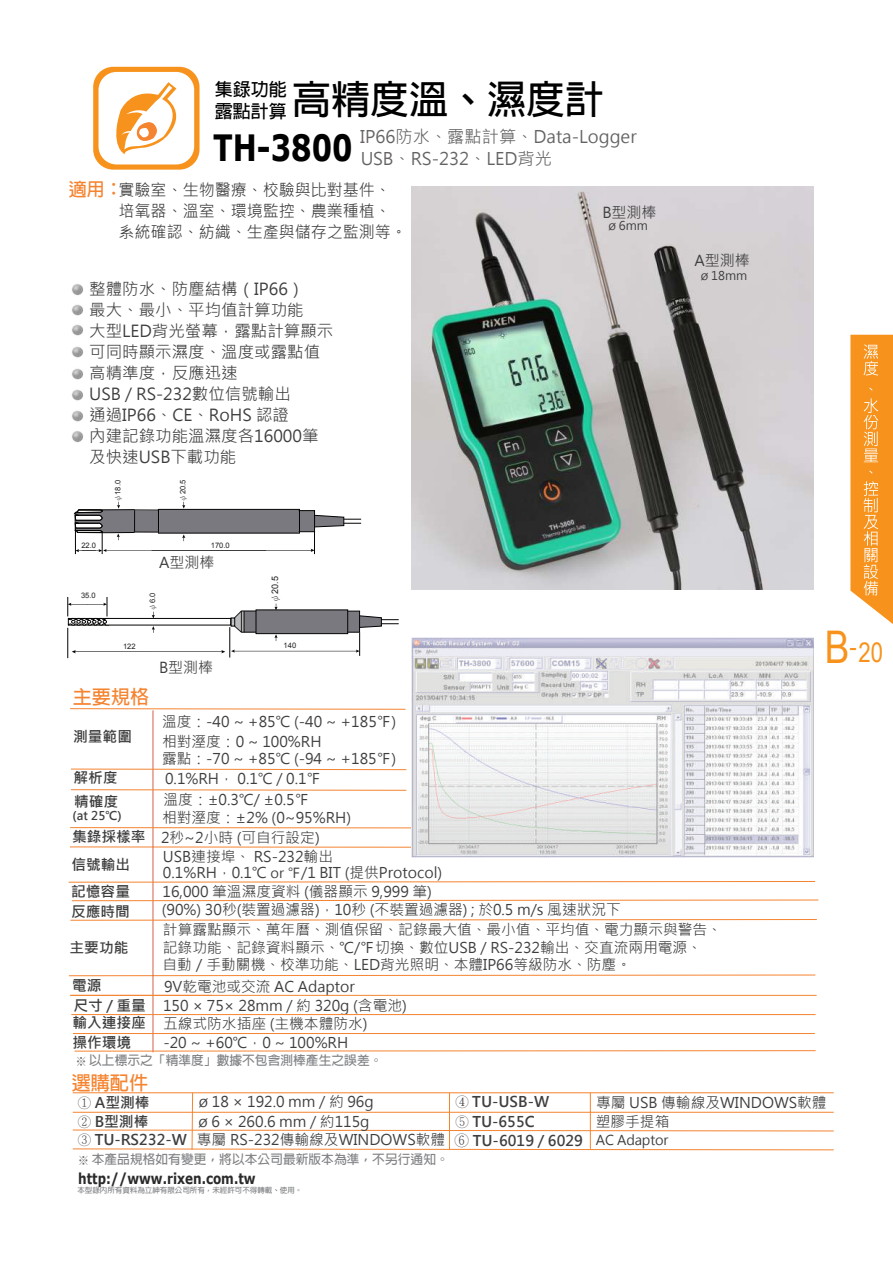
<style>
.page{position:relative;width:893px;height:1263px;background:#fff}
.page>*{position:absolute;margin:0;border:0;box-sizing:border-box;transform-origin:0 0}
.t1{font:700 39px "Adobe Fan Heiti Std";color:#000}
.t2{font:700 36.15px "Verdana";color:#000;scale:.8 1}
.t3{font:27px "Arial Narrow";color:#f7931d}
.t4{font:700 19.05px "Adobe Fan Heiti Std";color:#f58431}
.t5{font:700 18px "Adobe Fan Heiti Std";color:#000}
.t6{font:17.4px/21.8px "Microsoft Jheng Hei";color:#231f20}
.t7{font:16.5px/21px "Microsoft Jheng Hei";color:#3e3e3f}
.t8{font:700 15.15px "Verdana";color:#2b292a;scale:.8 1}
.t9{font:15px "Microsoft Jheng Hei";color:#3e3e3f}
.t10{font:14.7px/17.1px "Microsoft Jheng Hei";color:#3e3e3f}
.t11{font:700 14.7px/19.2px "Microsoft Jheng Hei";color:#3e3e3f}
.t12{font:13.5px "Microsoft Jheng Hei";letter-spacing:-.01em;color:#3e3e3f}
.t13{font:700 12.75px "Adobe Fan Heiti Std";color:#808285}
.t14{font:12px "Microsoft Jheng Hei";color:#3e3e3f}
.t15{font:700 12px "Microsoft Jheng Hei";color:#3e3e3f}
.t16{font:9px "Arial";color:#231f20}
.t17{font:7.5px "Arial";color:#231f20}
.t18{font:700 7.5px "Adobe Fan Heiti Std";color:#808285}
.s1{font-family:"Adobe Fan Heiti Std";font-weight:700;font-size:18.15px;color:#f58431}
.s2{font-family:"Ming Li U"}
.s3{font-weight:700}
.s4{font-size:13.5px}
.s5{font-size:13.8px}
.s6{font-family:"P Ming Li U";font-weight:400;font-size:12px;color:#6c6d70}
.s7{font-size:45px}
.s8{font-family:"Adobe Ming Std";font-weight:300;font-size:13.5px}
.s9{font-family:"Adobe Ming Std";font-weight:300}
</style>
<div class="page">
<svg style="left:850px;top:335px;width:43px;height:289px;background:#f8a13c"></svg>
<svg style="left:93px;top:67px;width:106px;height:103px"></svg>
<svg style="left:72px;top:1092px;width:762px;height:58px"></svg>
<hr style="left:73px;top:1092px;width:761px;height:1px;background:#f58431">
<hr style="left:449px;top:1093px;width:1px;height:56px;background:#f58431">
<svg style="left:70px;top:846px;width:342px;height:2px"></svg>
<svg style="left:69px;top:975px;width:747px;height:1px"></svg>
<hr style="left:153px;top:710px;width:1px;height:342px;background:#d16247">
<hr style="left:71px;top:1014px;width:745px;height:1px;background:#f58431">
<svg style="left:74px;top:1050px;width:742px;height:1px"></svg>
<hr style="left:70px;top:995px;width:747px;height:1px;background:#f58431">
<hr style="left:73px;top:1033px;width:742px;height:1px;background:#f58431">
<svg style="left:70px;top:919px;width:747px;height:1px"></svg>
<svg style="left:72px;top:900px;width:747px;height:1px"></svg>
<svg style="left:68px;top:881px;width:747px;height:1px"></svg>
<svg style="left:70px;top:827px;width:342px;height:1px"></svg>
<svg style="left:71px;top:789px;width:336px;height:2px"></svg>
<svg style="left:71px;top:769px;width:336px;height:1px"></svg>
<svg style="left:70px;top:708px;width:336px;height:2px"></svg>
<svg style="left:74px;top:501px;width:287px;height:53px"></svg>
<hr style="left:590px;top:1093px;width:1px;height:56px;background:#f58431">
<img style="left:412px;top:637px;width:402px;height:221px">
<img style="left:412px;top:187px;width:401px;height:403px">
<img style="left:72px;top:284px;width:11px;height:11px">
<img style="left:72px;top:304px;width:11px;height:12px">
<img style="left:72px;top:324px;width:11px;height:12px">
<img style="left:72px;top:346px;width:11px;height:12px">
<img style="left:72px;top:368px;width:11px;height:12px">
<img style="left:72px;top:389px;width:11px;height:12px">
<img style="left:72px;top:410px;width:11px;height:12px">
<img style="left:72px;top:431px;width:11px;height:11px">
<hr style="left:229px;top:627px;width:1px;height:30px;background:#040403">
<hr style="left:67px;top:628px;width:1px;height:30px;background:#040403">
<svg style="left:68px;top:597px;width:331px;height:59px"></svg>
<h1 class="t1" style="left:215px;top:76px;width:391px"><sub>露點計算</sub>高精度溫、濕度計</h1>
<p class="t5" style="left:215px;top:79px;width:73px">集錄功能</p>
<p class="t6" style="left:360px;top:126px;width:278px">IP66防水、露點計算、Data-Logger<br>USB、RS-232、LED背光</p>
<h2 class="t2" style="left:213px;top:122px;width:176px">TH-3800</h2>
<p class="t7" style="left:119px;top:179px;width:290px;text-indent:-50px"><span class="s1">適用：</span>實驗室、生物醫療、校驗與比對基件、培氧器、溫室、環境監控、農業種植、系統確認、紡織、生產與儲存之監測等。</p>
<p class="t9" style="left:602px;top:203px;width:56px">B型測棒</p>
<p class="t14" style="left:608px;top:218px;width:41px">ø 6mm</p>
<p class="t7" style="left:89px;top:279px;width:246px">整體防水、防塵結構（IP66）<br>最大、最小、平均值計算功能<br>大型LED背光螢幕，露點計算顯示可同時顯示濕度、溫度或露點值高精準度，反應迅速<br>USB / RS-232數位信號輸出<br>通過IP66、CE、RoHS 認證<br>內建記錄功能溫濕度各16000筆及快速USB下載功能</p>
<p class="t17" style="left:113px;top:502px;width:24px;rotate:-90deg"><span class="s2">ψ</span>18.0</p>
<p class="t17" style="left:178px;top:502px;width:24px;rotate:-90deg"><span class="s2">ψ</span>20.5</p>
<p class="t17" style="left:81px;top:541px;width:16px">22.0</p>
<p class="t17" style="left:211px;top:541px;width:20px">170.0</p>
<p class="t17" style="left:81px;top:590px;width:16px">35.0</p>
<p class="t9" style="left:159px;top:553px;width:57px">A型測棒</p>
<p class="t17" style="left:148px;top:611px;width:20px;rotate:-90deg"><span class="s2">ψ</span>6.0</p>
<p class="t16" style="left:269px;top:603px;width:28px;rotate:-90deg"><span class="s2">ψ</span>20.5</p>
<p class="t17" style="left:123px;top:641px;width:14px">122</p>
<p class="t17" style="left:284px;top:641px;width:14px">140</p>
<p class="t9" style="left:159px;top:658px;width:56px">B型測棒</p>
<p class="t4" style="left:73px;top:686px;width:78px">主要規格</p>
<p class="t11" style="left:73px;top:727px;width:60px">測量範圍</p>
<p class="t11" style="left:73px;top:766px;width:46px;line-height:23.2px">解析度精確度</p>
<p class="t15" style="left:73px;top:808px;width:51px">(at 25℃)</p>
<p class="t10" style="left:162px;top:711px;width:236px;line-height:20.7px">溫度：-40 ~ +85℃ (-40 ~ +185℉)相對溼度：0 ~ 100%RH</p>
<p class="t10" style="left:165px;top:770px;width:158px">0.1%RH， 0.1℃ / 0.1℉</p>
<p class="t10" style="left:162px;top:750px;width:236px">露點：-70 ~ +85℃ (-94 ~ +185℉)</p>
<p class="t10" style="left:162px;top:791px;width:191px;line-height:17.7px">溫度：±0.3℃/ ±0.5℉<br>相對溼度：±2% (0~95%RH)</p>
<p class="t9" style="left:694px;top:251px;width:57px">A型測棒</p>
<p class="t14" style="left:701px;top:268px;width:48px">ø 18mm</p>
<p class="t10" style="left:72px;top:829px;width:249px"><span class="s3">集錄採樣率</span> 2秒~2小時 (可自行設定)</p>
<p class="t11" style="left:71px;top:882px;width:60px">記憶容量</p>
<p class="t10" style="left:163px;top:883px;width:271px">16,000 筆溫濕度資料 (儀器顯示 9,999 筆)</p>
<p class="t11" style="left:71px;top:855px;width:60px">信號輸出</p>
<p class="t10" style="left:163px;top:848px;width:281px;line-height:16px">USB連接埠、 RS-232輸出<br>0.1%RH，0.1℃ <span class="s4">or</span> <span class="s5">℉</span>/1 BIT (提供Protocol)</p>
<p class="t11" style="left:71px;top:902px;width:60px">反應時間</p>
<p class="t10" style="left:162px;top:901px;width:460px">(90%) 30秒(裝置過濾器)，10秒 (不裝置過濾器) ; 於0.5 m/s 風速狀況下</p>
<p class="t11" style="left:70px;top:938px;width:60px">主要功能</p>
<p class="t10" style="left:162px;top:921px;width:561px">計算露點顯示、萬年曆、測值保留、記錄最大值、最小值、平均值、電力顯示與警告、記錄功能、記錄資料顯示、℃/℉切換、數位USB / RS-232輸出、交直流兩用電源、<br>自動／手動關機、校準功能、LED背光照明、本體IP66等級防水、防塵。</p>
<p class="t11" style="left:72px;top:976px;width:75px">電源<br>尺寸 / 重量</p>
<p class="t11" style="left:72px;top:1013px;width:75px">輸入連接座操作環境</p>
<p class="t10" style="left:163px;top:976px;width:245px;line-height:19.6px">9V乾電池或交流 AC Adaptor<br>150 × 75× 28mm / 約 320g (含電池)</p>
<p class="t10" style="left:163px;top:1015px;width:206px">五線式防水插座 (主機本體防水)</p>
<p class="t10" style="left:163px;top:1034px;width:186px">-20 ~ +60℃，0 ~ 100%RH</p>
<p class="t13" style="left:76px;top:1053px;width:308px"><span class="s6">※</span> 以上標示之「精準度」數據不包含測棒產生之誤差。</p>
<h3 class="t3" style="left:825px;top:633px;width:60px"><span class="s7">B</span>-20</h3>
<p class="t4" style="left:72px;top:1071px;width:78px">選購配件</p>
<p class="t11" style="left:78px;top:1093px;width:73px"><span class="s8">①</span> A型測棒</p>
<p class="t10" style="left:78px;top:1131px;width:369px"><span class="s8">③</span> <span class="s3">TU-RS232-W</span> 專屬 RS-232傳輸線及WINDOWS軟體</p>
<p class="t10" style="left:198px;top:1092px;width:177px;line-height:19.2px">ø 18 × 192.0 mm / 約 96g ø 6 × 260.6 mm / 約115g</p>
<p class="t13" style="left:78px;top:1151px;width:372px"><span class="s6">※</span> 本產品規格如有變更，將以本公司最新版本為準，不另行通知。</p>
<p class="t11" style="left:78px;top:1112px;width:72px"><span class="s8">②</span> B型測棒</p>
<p class="t8" style="left:78px;top:1168px;width:223px">http://www.rixen.com.tw</p>
<p class="t18" style="left:77px;top:1185px;width:227px">本型錄內所有資料為立紳有限公司所有，未經許可不得轉載、使用。</p>
<p class="t11" style="left:455px;top:1092px;width:95px"><span class="s8">④</span> TU-USB-W</p>
<p class="t10" style="left:596px;top:1094px;width:232px">專屬 USB 傳輸線及WINDOWS軟體</p>
<p class="t11" style="left:454px;top:1131px;width:130px"><span class="s9">⑥</span> TU-6019 / 6029</p>
<p class="t11" style="left:455px;top:1112px;width:81px"><span class="s8">⑤</span> TU-655C</p>
<p class="t10" style="left:596px;top:1112px;width:75px">塑膠手提箱</p>
<p class="t12" style="left:596px;top:1132px;width:74px">AC Adaptor</p>
</div>
